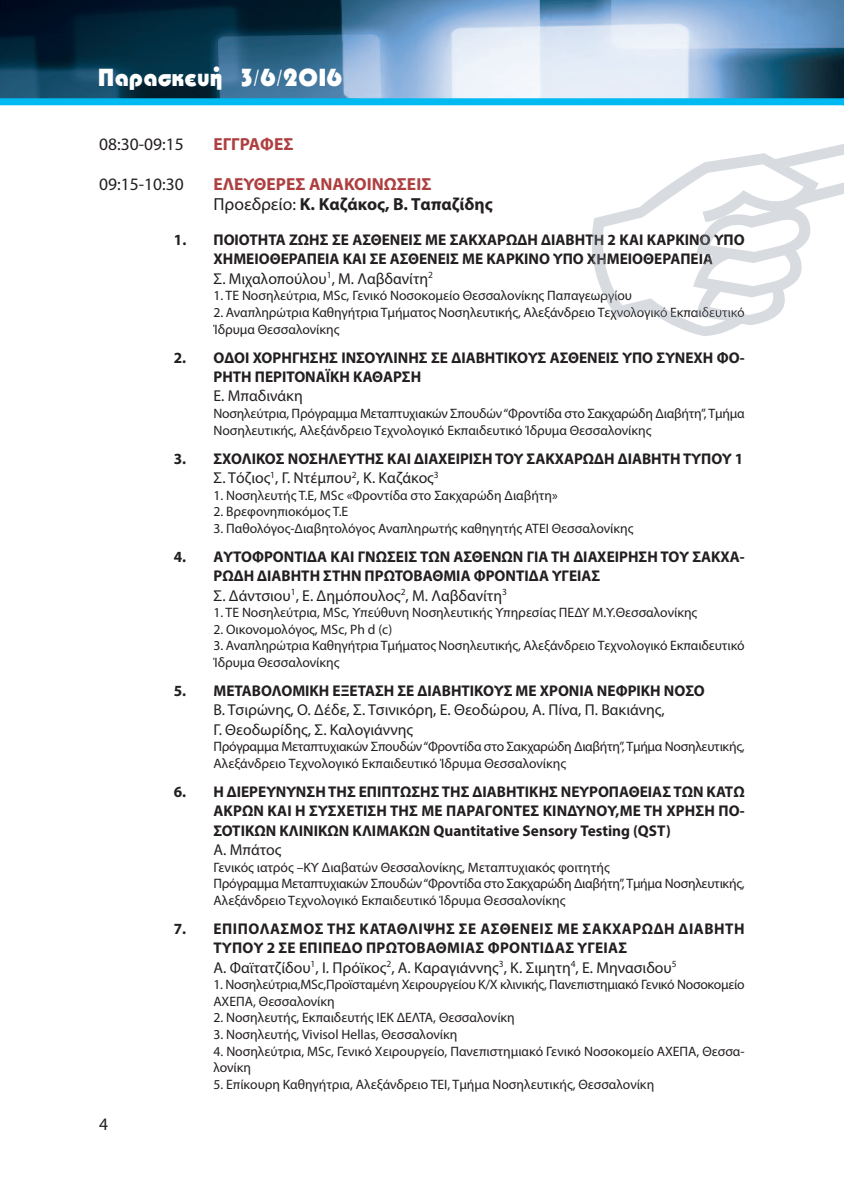
<style>
.page{position:relative;width:844px;height:1191px;background:#fff}
.page>*{position:absolute;margin:0;border:0;box-sizing:border-box;transform-origin:0 0}
.t1{font:24.5px "Mg Pump";color:#fff}
.t2{font:700 17.5px/20.1px "Myriad Pro";color:#ae3f40}
.t3{font:17.5px "Myriad Pro";color:#231f20}
.t4{font:15.75px/19.2px "Myriad Pro";color:#231f20}
.t5{font:700 15.58px/19.2px "Myriad Pro";color:#231f20}
.t6{font:700 15.58px/19.2px "Myriad Pro";letter-spacing:.02em;color:#231f20}
.t7{font:13.65px/16.6px "Myriad Pro";letter-spacing:-.005em;color:#231f20}
.s1{font-weight:400;color:#231f20}
.s2{color:#231f20}
</style>
<div class="page">
<img style="left:0;top:0;width:843px;height:98px">
<div style="left:0;top:98px;width:843px;height:7px;background:#00baf1"></div>
<svg style="left:592px;top:144px;width:251px;height:192px"></svg>
<svg style="left:620px;top:234px;width:124px;height:11px"></svg>
<svg style="left:597px;top:307px;width:100px;height:13px"></svg>
<h1 class="t1" style="left:99px;top:67px;width:245px">Παρασκευή 3/6/2016</h1>
<p class="t3" style="left:99px;top:137px;width:86px">08:30-09:15</p>
<p class="t2" style="left:213px;top:135px;width:82px">ΕΓΓΡΑΦΕΣ</p>
<p class="t3" style="left:99px;top:177px;width:86px">09:15-10:30</p>
<p class="t2" style="left:213px;top:175px;width:281px">ΕΛΕΥΘΕΡΕΣ ΑΝΑΚΟΙΝΩΣΕΙΣ<br><span class="s1">Προεδρείο:</span> <span class="s2">Κ. Καζάκος, Β. Ταπαζίδης</span></p>
<p class="t5" style="left:174px;top:231px;width:572px;text-align:center">1. ΠΟΙΟΤΗΤΑ ΖΩΗΣ ΣΕ ΑΣΘΕΝΕΙΣ ΜΕ ΣΑΚΧΑΡΩΔΗ ΔΙΑΒΗΤΗ 2 ΚΑΙ ΚΑΡΚΙΝΟ ΥΠΟ<br>ΧΗΜΕΙΟΘΕΡΑΠΕΙΑ ΚΑΙ ΣΕ ΑΣΘΕΝΕΙΣ ΜΕ ΚΑΡΚΙΝΟ ΥΠΟ ΧΗΜΕΙΟΘΕΡΑΠΕΙΑ</p>
<p class="t4" style="left:213px;top:270px;width:221px">Σ. Μιχαλοπούλου<sup>1</sup>, Μ. Λαβδανίτη<sup>2</sup></p>
<p class="t7" style="left:213px;top:288px;width:420px">1. ΤΕ Νοσηλεύτρια, MSc, Γενικό Νοσοκομείο Θεσσαλονίκης Παπαγεωργίου</p>
<p class="t7" style="left:213px;top:305px;width:532px">2. Αναπληρώτρια Καθηγήτρια Τμήματος Νοσηλευτικής, Αλεξάνδρειο Τεχνολογικό Εκπαιδευτικό<br>Ίδρυμα Θεσσαλονίκης</p>
<p class="t5" style="left:213px;top:349px;width:532px;text-indent:-40px">2. ΟΔΟΙ ΧΟΡΗΓΗΣΗΣ ΙΝΣΟΥΛΙΝΗΣ ΣΕ ΔΙΑΒΗΤΙΚΟΥΣ ΑΣΘΕΝΕΙΣ ΥΠΟ ΣΥΝΕΧΗ ΦΟ-<br>ΡΗΤΗ ΠΕΡΙΤΟΝΑΪΚΗ ΚΑΘΑΡΣΗ</p>
<p class="t4" style="left:213px;top:387px;width:91px">Ε. Μπαδινάκη</p>
<p class="t7" style="left:213px;top:406px;width:532px">Νοσηλεύτρια, Πρόγραμμα Μεταπτυχιακών Σπουδών“Φροντίδα στο Σακχαρώδη Διαβήτη”, Τμήμα<br>Νοσηλευτικής, Αλεξάνδρειο Τεχνολογικό Εκπαιδευτικό Ίδρυμα Θεσσαλονίκης</p>
<p class="t5" style="left:174px;top:450px;width:571px">3. ΣΧΟΛΙΚΟΣ ΝΟΣΗΛΕΥΤΗΣ ΚΑΙ ΔΙΑΧΕΙΡΙΣΗ ΤΟΥ ΣΑΚΧΑΡΩΔΗ ΔΙΑΒΗΤΗ ΤΥΠΟΥ 1</p>
<p class="t4" style="left:213px;top:469px;width:227px">Σ. Τόζιος<sup>1</sup>, Γ. Ντέμπου<sup>2</sup>, Κ. Καζάκος<sup>3</sup></p>
<p class="t7" style="left:213px;top:488px;width:346px">1. Νοσηλευτής Τ.Ε, MSc «Φροντίδα στο Σακχαρώδη Διαβήτη»</p>
<p class="t7" style="left:213px;top:504px;width:136px">2. Βρεφονηπιοκόμος Τ.Ε</p>
<p class="t7" style="left:213px;top:521px;width:421px">3. Παθολόγος-Διαβητολόγος Αναπληρωτής καθηγητής ΑΤΕΙ Θεσσαλονίκης</p>
<p class="t5" style="left:213px;top:548px;width:532px;text-indent:-40px">4. ΑΥΤΟΦΡΟΝΤΙΔΑ ΚΑΙ ΓΝΩΣΕΙΣ ΤΩΝ ΑΣΘΕΝΩΝ ΓΙΑ ΤΗ ΔΙΑΧΕΙΡΗΣΗ ΤΟΥ ΣΑΚΧΑ-<br>ΡΩΔΗ ΔΙΑΒΗΤΗ ΣΤΗΝ ΠΡΩΤΟΒΑΘΜΙΑ ΦΡΟΝΤΙΔΑ ΥΓΕΙΑΣ</p>
<p class="t4" style="left:213px;top:587px;width:295px">Σ. Δάντσιου<sup>1</sup>, Ε. Δημόπουλος<sup>2</sup>, Μ. Λαβδανίτη<sup>3</sup></p>
<p class="t7" style="left:213px;top:605px;width:485px">1. ΤΕ Νοσηλεύτρια, MSc, Υπεύθυνη Νοσηλευτικής Υπηρεσίας ΠΕΔΥ Μ.Υ.Θεσσαλονίκης</p>
<p class="t7" style="left:213px;top:622px;width:180px">2. Οικονομολόγος, MSc, Ph d (c)</p>
<p class="t7" style="left:213px;top:638px;width:532px">3. Αναπληρώτρια Καθηγήτρια Τμήματος Νοσηλευτικής, Αλεξάνδρειο Τεχνολογικό Εκπαιδευτικό<br>Ίδρυμα Θεσσαλονίκης</p>
<p class="t5" style="left:174px;top:682px;width:532px">5. ΜΕΤΑΒΟΛΟΜΙΚΗ ΕΞΕΤΑΣΗ ΣΕ ΔΙΑΒΗΤΙΚΟΥΣ ΜΕ ΧΡΟΝΙΑ ΝΕΦΡΙΚΗ ΝΟΣΟ</p>
<p class="t4" style="left:213px;top:702px;width:452px">Β. Τσιρώνης, Ο. Δέδε, Σ. Τσινικόρη, Ε. Θεοδώρου, Α. Πίνα, Π. Βακιάνης,<br>Γ. Θεοδωρίδης, Σ. Καλογιάννης</p>
<p class="t7" style="left:213px;top:739px;width:532px">Πρόγραμμα Μεταπτυχιακών Σπουδών“Φροντίδα στο Σακχαρώδη Διαβήτη”, Τμήμα Νοσηλευτικής,<br>Αλεξάνδρειο Τεχνολογικό Εκπαιδευτικό Ίδρυμα Θεσσαλονίκης</p>
<p class="t5" style="left:213px;top:783px;width:532px;text-align:justify;text-indent:-40px">6. Η ΔΙΕΡΕΥΝΥΝΣΗΤΗΣ ΕΠΙΠΤΩΣΗΣ ΤΗΣ ΔΙΑΒΗΤΙΚΗΣ ΝΕΥΡΟΠΑΘΕΙΑΣ ΤΩΝ ΚΑΤΩ ΑΚΡΩΝ ΚΑΙ Η ΣΥΣΧΕΤΙΣΗ ΤΗΣ ΜΕ ΠΑΡΑΓΟΝΤΕΣ ΚΙΝΔΥΝΟΥ,ΜΕ ΤΗ ΧΡΗΣΗ ΠΟ-ΣΟΤΙΚΩΝ ΚΛΙΝΙΚΩΝ ΚΛΙΜΑΚΩΝ Quantitative Sensory Testing (QST)</p>
<p class="t4" style="left:213px;top:841px;width:69px">Α. Μπάτος</p>
<p class="t7" style="left:213px;top:859px;width:532px">Γενικός ιατρός –ΚΥ Διαβατών Θεσσαλονίκης, Μεταπτυχιακός φοιτητής<br>Πρόγραμμα Μεταπτυχιακών Σπουδών“Φροντίδα στο Σακχαρώδη Διαβήτη”, Τμήμα Νοσηλευτικής,<br>Αλεξάνδρειο Τεχνολογικό Εκπαιδευτικό Ίδρυμα Θεσσαλονίκης</p>
<p class="t6" style="left:213px;top:920px;width:532px;text-indent:-40px">7. ΕΠΙΠΟΛΑΣΜΟΣ ΤΗΣ ΚΑΤΑΘΛΙΨΗΣ ΣΕ ΑΣΘΕΝΕΙΣ ΜΕ ΣΑΚΧΑΡΩΔΗ ΔΙΑΒΗΤΗ<br>ΤΥΠΟΥ 2 ΣΕ ΕΠΙΠΕΔΟ ΠΡΩΤΟΒΑΘΜΙΑΣ ΦΡΟΝΤΙΔΑΣ ΥΓΕΙΑΣ</p>
<p class="t4" style="left:213px;top:959px;width:464px">Α. Φαϊτατζίδου<sup>1</sup>, Ι. Πρόϊκος<sup>2</sup>, Α. Καραγιάννης<sup>3</sup>, Κ. Σιμητη<sup>4</sup>, Ε. Μηνασιδου<sup>5</sup></p>
<p class="t7" style="left:213px;top:977px;width:532px">1. Νοσηλεύτρια,MSc,Προϊσταμένη Χειρουργείου Κ/Χ κλινικής, Πανεπιστημιακό Γενικό Νοσοκομείο<br>ΑΧΕΠΑ, Θεσσαλονίκη</p>
<p class="t7" style="left:213px;top:1010px;width:303px">2. Νοσηλευτής, Εκπαιδευτής ΙΕΚ ΔΕΛΤΑ, Θεσσαλονίκη</p>
<p class="t7" style="left:213px;top:1027px;width:245px">3. Νοσηλευτής, Vivisol Hellas, Θεσσαλονίκη</p>
<p class="t7" style="left:213px;top:1044px;width:532px">4. Νοσηλεύτρια, MSc, Γενικό Χειρουργείο, Πανεπιστημιακό Γενικό Νοσοκομείο ΑΧΕΠΑ, Θεσσα&shy;λονίκη</p>
<p class="t7" style="left:213px;top:1077px;width:442px">5. Επίκουρη Καθηγήτρια, Αλεξάνδρειο ΤΕΙ, Τμήμα Νοσηλευτικής, Θεσσαλονίκη</p>
<p class="t3" style="left:99px;top:1117px;width:10px">4</p>
</div>
